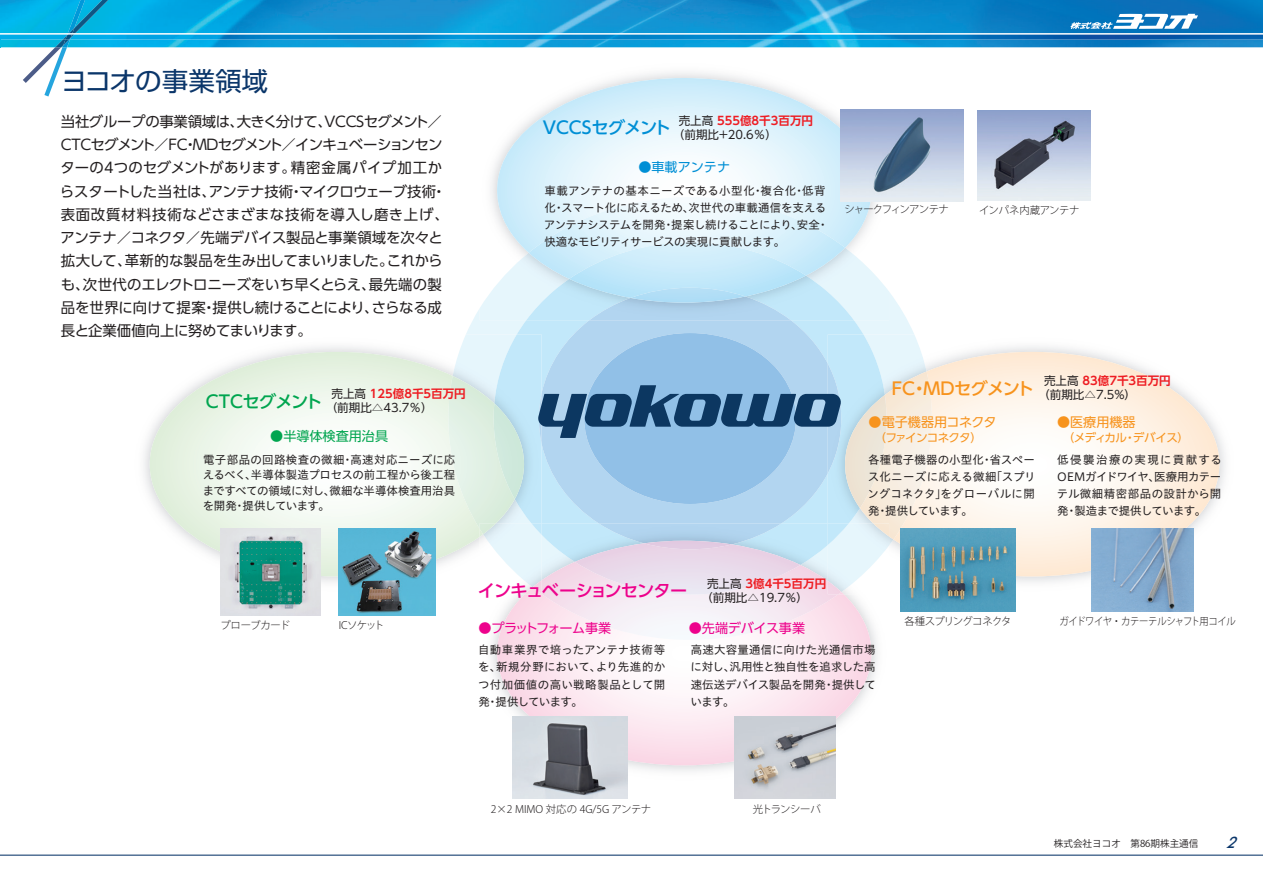
<style>
.page{position:relative;width:1263px;height:893px;background:#fff}
.page>*{position:absolute;margin:0;border:0;box-sizing:border-box;transform-origin:0 0}
.t1{font:26.1px "Shin Go Pro";color:#0b366a}
.t2{font:500 17.1px "UD Shin Go Pro";letter-spacing:-.05em;color:#ed028c}
.t3{font:500 17.1px "UD Shin Go Pro";letter-spacing:-.03em;color:#f7931d}
.t4{font:500 17.1px "UD Shin Go Pro";letter-spacing:-.025em;color:#008fd5}
.t5{font:500 17.1px "UD Shin Go Pro";letter-spacing:-.03em;color:#00a54f}
.t6{font:italic 500 14.85px "Futura";color:#0b366a}
.t7{font:14.4px/23.2px "UD Shin Go Pro";letter-spacing:-.02em;color:#231f20}
.t8{font:13.05px "UD Shin Go Pro";letter-spacing:-.1em;color:#ed028c}
.t9{font:13.05px "UD Shin Go Pro";letter-spacing:-.02em;color:#f7931d}
.t10{font:13.05px "UD Shin Go Pro";color:#00a54f}
.t11{font:13.05px "UD Shin Go Pro";letter-spacing:-.025em;color:#ed028c}
.t12{font:13.05px "UD Shin Go Pro";color:#008fd5}
.t13{font:13.05px "UD Shin Go Pro";color:#f7931d}
.t14{font:700 11.55px "UD Shin Go Pro De";color:#ee1d23}
.t15{font:11.55px "UD Shin Go Pro";color:#231f20}
.t16{font:11.55px "UD Shin Go Pro";letter-spacing:-.045em;color:#f7931d}
.t17{font:11.55px "UD Shin Go Pro";letter-spacing:-.075em;color:#f7931d}
.t18{font:11.4px/17.2px "Hiragino UD Sans Std W4";letter-spacing:-.01em;color:#231f20;text-align:justify}
.t19{font:300 10.35px "Koz Go Pro";letter-spacing:-.05em;color:#231f20;scale:.9 1}
.t20{font:300 10.35px "Koz Go Pro";color:#231f20}
.t21{font:300 10.35px "Koz Go Pro";letter-spacing:-.05em;color:#231f20}
.t22{font:300 10.35px "Koz Go Pro";letter-spacing:-.085em;color:#231f20}
.t23{font:300 10.35px "Koz Go Pro";letter-spacing:-.07em;color:#231f20}
.t24{font:300 10.35px "Koz Go Pro";letter-spacing:-.03em;color:#231f20}
.t25{font:300 10.35px "Koz Go Pro";letter-spacing:-.075em;color:#231f20}
.t26{font:9.6px "Koz Go Pro";color:#231f20}
.s1{font-family:"UD Shin Go Pro";font-weight:400;color:#231f20}
</style>
<div class="page">
<img style="left:0;top:0;width:1263px;height:47px">
<img style="left:75px;top:35px;width:1188px;height:5px">
<img style="left:0;top:35px;width:23px;height:5px">
<img style="left:68px;top:0;width:4px;height:28px">
<img style="left:72px;top:0;width:36px;height:33px">
<img style="left:63px;top:28px;width:11px;height:5px">
<svg style="left:23px;top:35px;width:52px;height:61px"></svg>
<svg style="left:1070px;top:14px;width:128px;height:16px"></svg>
<hr style="left:0;top:33px;width:1263px;height:2px;background:#fff">
<hr style="left:0;top:855px;width:1263px;height:1px;background:#0b366a">
<svg style="left:542px;top:334px;width:286px;height:189px;background:#b4d8f1"></svg>
<div style="left:584px;top:333px;width:212px;height:171px;background:#91c0e7;border-radius:50%"></div>
<img style="left:498px;top:91px;width:84px;height:69px">
<img style="left:581px;top:72px;width:308px;height:38px">
<img style="left:814px;top:110px;width:27px;height:50px">
<img style="left:492px;top:159px;width:37px;height:19px">
<svg style="left:466px;top:178px;width:448px;height:156px"></svg>
<img style="left:144px;top:346px;width:292px;height:248px">
<img style="left:494px;top:334px;width:48px;height:189px">
<img style="left:539px;top:438px;width:3px;height:6px">
<svg style="left:150px;top:352px;width:330px;height:224px"></svg>
<img style="left:542px;top:523px;width:286px;height:18px">
<img style="left:599px;top:523px;width:182px;height:18px">
<img style="left:483px;top:523px;width:59px;height:64px">
<svg style="left:531px;top:523px;width:11px;height:12px"></svg>
<svg style="left:448px;top:376px;width:76px;height:161px;background:#d9ede5"></svg>
<img style="left:480px;top:523px;width:16px;height:11px">
<svg style="left:497px;top:594px;width:374px;height:171px"></svg>
<img style="left:525px;top:587px;width:7px;height:7px">
<img style="left:532px;top:580px;width:10px;height:14px">
<img style="left:841px;top:110px;width:122px;height:92px">
<img style="left:978px;top:110px;width:113px;height:91px">
<img style="left:220px;top:528px;width:100px;height:88px">
<img style="left:889px;top:346px;width:336px;height:248px">
<img style="left:885px;top:334px;width:41px;height:211px">
<img style="left:828px;top:334px;width:57px;height:189px">
<img style="left:828px;top:363px;width:13px;height:111px">
<img style="left:844px;top:523px;width:45px;height:69px">
<img style="left:828px;top:523px;width:21px;height:22px">
<svg style="left:542px;top:541px;width:302px;height:99px"></svg>
<svg style="left:953px;top:352px;width:79px;height:10px"></svg>
<svg style="left:860px;top:371px;width:72px;height:168px;background:#efeae0"></svg>
<img style="left:873px;top:523px;width:16px;height:14px">
<svg style="left:537px;top:385px;width:305px;height:53px"></svg>
<img style="left:339px;top:528px;width:96px;height:88px">
<img style="left:1092px;top:528px;width:101px;height:83px">
<img style="left:901px;top:528px;width:114px;height:83px">
<img style="left:734px;top:716px;width:101px;height:83px">
<img style="left:513px;top:716px;width:114px;height:83px">
<h1 class="t1" style="left:61px;top:60px;width:209px">ヨコオの事業領域</h1>
<p class="t7" style="left:60px;top:109px;width:391px">当社グループの事業領域は、大きく分けて、VCCSセグメント／<br>CTCセグメント／FC・MDセグメント／インキュベーションセンターの4つのセグメントがあります。精密金属パイプ加工からスタートした当社は、アンテナ技術・マイクロウェーブ技術・表面改質材料技術などさまざまな技術を導入し磨き上げ、アンテナ／コネクタ／先端デバイス製品と事業領域を次々と拡大して、革新的な製品を生み出してまいりました。これからも、次世代のエレクトロニーズをいち早くとらえ、最先端の製品を世界に向けて提案・提供し続けることにより、さらなる成長と企業価値向上に努めてまいります。</p>
<p class="t14" style="left:331px;top:384px;width:136px"><span class="s1">売上高</span> 125億8千5百万円</p>
<p class="t15" style="left:326px;top:398px;width:108px">（前期比△43.7％）</p>
<h2 class="t5" style="left:206px;top:388px;width:134px">CTCセグメント　</h2>
<p class="t10" style="left:270px;top:425px;width:119px">●半導体検査用治具</p>
<p class="t18" style="left:203px;top:451px;width:254px;line-height:15.5px">電子部品の回路検査の微細・高速対応ニーズに応えるべく、半導体製造プロセスの前工程から後工程まですべての領域に対し、微細な半導体検査用治具を開発・提供しています。</p>
<h2 class="t4" style="left:543px;top:114px;width:130px">VCCSセグメント</h2>
<p class="t14" style="left:679px;top:111px;width:136px"><span class="s1">売上高</span> 555億8千3百万円</p>
<p class="t15" style="left:673px;top:126px;width:106px">（前期比+20.6％）</p>
<p class="t12" style="left:638px;top:157px;width:93px">●車載アンテナ</p>
<p class="t18" style="left:544px;top:181px;width:286px;text-align:left">車載アンテナの基本ニーズである小型化・複合化・低背化・スマート化に応えるため、次世代の車載通信を支えるアンテナシステムを開発・提案し続けることにより、安全・快適なモビリティサービスの実現に貢献します。</p>
<p class="t22" style="left:844px;top:203px;width:106px">シャークフィンアンテナ</p>
<p class="t21" style="left:979px;top:203px;width:102px">インパネ内蔵アンテナ</p>
<p class="t14" style="left:1044px;top:371px;width:128px"><span class="s1">売上高</span> 83億7千3百万円</p>
<p class="t15" style="left:1038px;top:385px;width:99px">（前期比△7.5％）</p>
<h2 class="t3" style="left:892px;top:374px;width:160px">FC・MDセグメント　</h2>
<p class="t9" style="left:868px;top:412px;width:129px">●電子機器用コネクタ</p>
<p class="t17" style="left:868px;top:429px;width:115px">　（ファインコネクタ）</p>
<p class="t13" style="left:1057px;top:412px;width:80px">●医療用機器</p>
<p class="t16" style="left:1057px;top:429px;width:134px">　（メディカル・デバイス）</p>
<p class="t18" style="left:867px;top:450px;width:170px">各種電子機器の小型化・省スペース化ニーズに応える微細「スプリングコネクタ」をグローバルに開発・提供しています。</p>
<p class="t18" style="left:1057px;top:450px;width:167px">低侵襲治療の実現に貢献するOEMガイドワイヤ、医療用カテーテル微細精密部品の設計から開発・製造まで提供しています。</p>
<h2 class="t2" style="left:478px;top:577px;width:211px">インキュベーションセンター</h2>
<p class="t14" style="left:707px;top:574px;width:121px"><span class="s1">売上高</span> 3億4千5百万円</p>
<p class="t15" style="left:701px;top:588px;width:108px">（前期比△19.7％）</p>
<p class="t24" style="left:220px;top:619px;width:71px">プローブカード</p>
<p class="t21" style="left:339px;top:619px;width:47px">ICソケット</p>
<p class="t23" style="left:904px;top:614px;width:109px">各種スプリングコネクタ</p>
<p class="t19" style="left:1059px;top:614px;width:197px">ガイドワイヤ・カテーテルシャフト用コイル</p>
<p class="t8" style="left:478px;top:617px;width:134px">●プラットフォーム事業</p>
<p class="t11" style="left:689px;top:617px;width:118px">●先端デバイス事業</p>
<p class="t18" style="left:478px;top:641px;width:189px">自動車業界で培ったアンテナ技術等を、新規分野において、より先進的かつ付加価値の高い戦略製品として開発・提供しています。</p>
<p class="t18" style="left:690px;top:641px;width:187px">高速大容量通信に向けた光通信市場に対し、汎用性と独自性を追求した高速伝送デバイス製品を開発・提供しています。</p>
<p class="t20" style="left:491px;top:802px;width:162px">2×2 MIMO 対応の 4G/5G アンテナ</p>
<p class="t25" style="left:753px;top:802px;width:70px">光トランシーバ</p>
<p class="t26" style="left:1054px;top:837px;width:146px">株式会社ヨコオ　第86期株主通信</p>
<h3 class="t6" style="left:1226px;top:832px;width:17px">2</h3>
</div>
